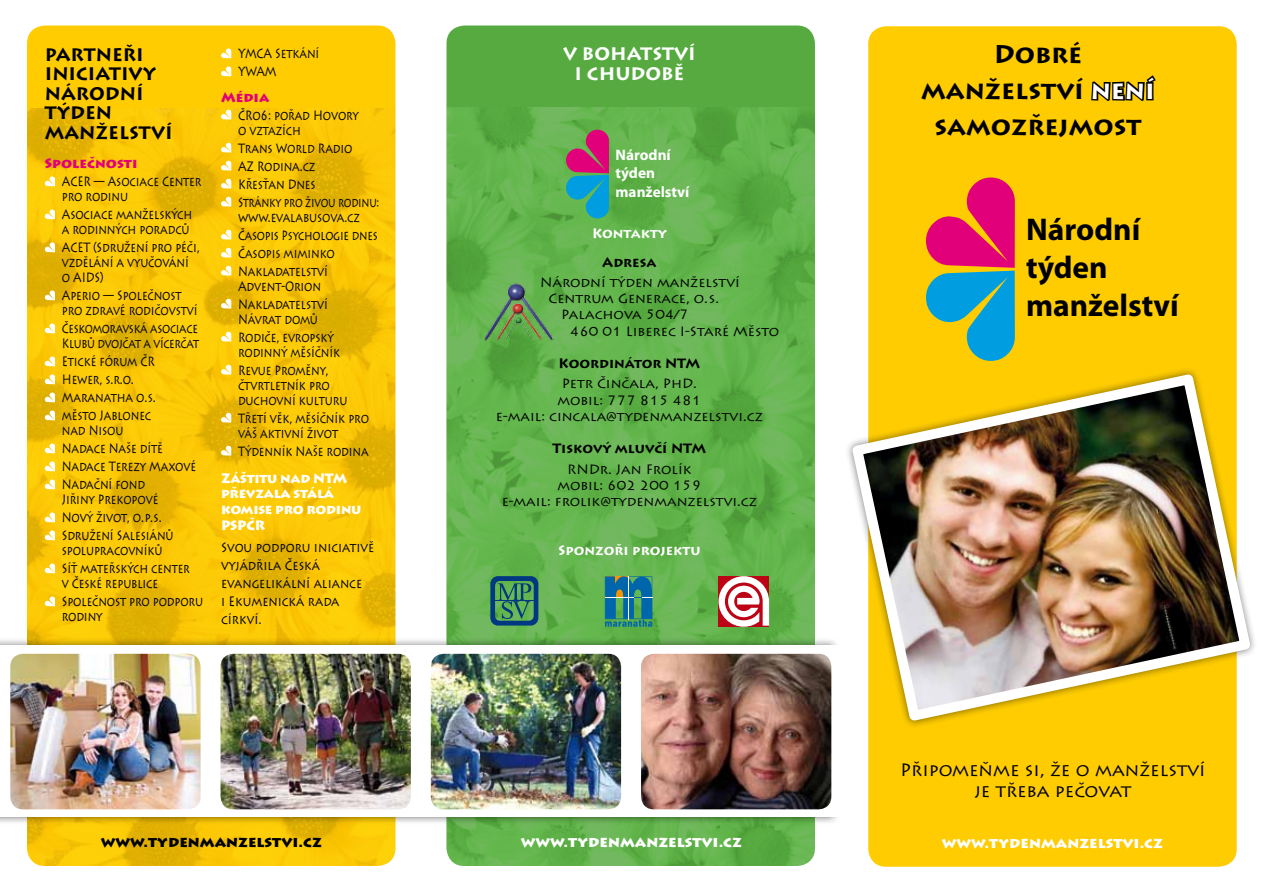
<style>
.page{position:relative;width:1263px;height:893px;background:#fff}
.page>*{position:absolute;margin:0;border:0;box-sizing:border-box;transform-origin:0 0}
.t1{font:700 31.5px/37.8px "Myriad Pro";color:#000}
.t2{font:700 25.5px/36px "Lithos Pro";color:#000;text-align:center}
.t3{font:18px/21.6px "Lithos Pro";color:#000;text-align:center}
.t4{font:700 18px/19.5px "Lithos Pro";letter-spacing:.075em;color:#000}
.t5{font:700 18px/19.8px "Lithos Pro";color:#fff;text-align:center}
.t6{font:700 15.3px/18.3px "Myriad Pro";color:#fff}
.t7{font:900 15px "Lithos Pro";color:#fff}
.t8{font:900 15px "Lithos Pro";color:#000}
.t9{font:13.5px/18px "Lithos Pro";letter-spacing:-.01em;color:#000;scale:.8 1}
.t10{font:13.5px/16.2px "Lithos Pro";letter-spacing:-.01em;color:#000;text-align:center}
.t11{font:13.5px/18px "Lithos Pro";letter-spacing:-.01em;color:#000;scale:.86 1}
.t12{font:900 13.5px/15.8px "Lithos Pro";letter-spacing:-.02em;color:#fff}
.t13{font:13.5px/15px "Lithos Pro";letter-spacing:-.03em;color:#000;scale:.78 1}
.t14{font:700 13.5px "Lithos Pro";color:#000}
.t15{font:700 13.5px "Lithos Pro";color:#fff}
.t16{font:900 13.5px "Lithos Pro";color:#e2007a}
.s1{color:#fff}
</style>
<div class="page">
<div style="left:868px;top:26px;width:369px;height:841px;background:#fecc00;border-radius:18px"></div>
<img style="left:847px;top:368px;width:408px;height:359px">
<svg style="left:926px;top:178px;width:89px;height:183px"></svg>
<div style="left:446px;top:26px;width:369px;height:840px;background:#57aa40;border-radius:18px"></div>
<img style="left:446px;top:107px;width:369px;height:759px">
<div style="left:27px;top:26px;width:368px;height:840px;background:#fecc00;border-radius:18px"></div>
<img style="left:27px;top:108px;width:368px;height:758px">
<svg style="left:45px;top:177px;width:10px;height:9px"></svg>
<svg style="left:45px;top:210px;width:10px;height:9px"></svg>
<svg style="left:45px;top:243px;width:10px;height:9px"></svg>
<svg style="left:45px;top:291px;width:10px;height:9px"></svg>
<svg style="left:45px;top:324px;width:10px;height:9px"></svg>
<svg style="left:45px;top:357px;width:10px;height:9px"></svg>
<svg style="left:45px;top:375px;width:10px;height:9px"></svg>
<svg style="left:45px;top:393px;width:10px;height:9px"></svg>
<svg style="left:45px;top:411px;width:10px;height:9px"></svg>
<svg style="left:45px;top:444px;width:10px;height:9px"></svg>
<svg style="left:45px;top:462px;width:10px;height:9px"></svg>
<svg style="left:45px;top:480px;width:10px;height:9px"></svg>
<svg style="left:45px;top:513px;width:10px;height:9px"></svg>
<svg style="left:45px;top:531px;width:10px;height:9px"></svg>
<svg style="left:45px;top:564px;width:10px;height:9px"></svg>
<svg style="left:45px;top:597px;width:10px;height:9px"></svg>
<svg style="left:221px;top:49px;width:10px;height:9px"></svg>
<svg style="left:221px;top:67px;width:10px;height:9px"></svg>
<svg style="left:221px;top:110px;width:10px;height:10px"></svg>
<svg style="left:221px;top:143px;width:10px;height:10px"></svg>
<svg style="left:221px;top:161px;width:10px;height:10px"></svg>
<svg style="left:221px;top:179px;width:10px;height:10px"></svg>
<svg style="left:221px;top:197px;width:10px;height:10px"></svg>
<svg style="left:221px;top:230px;width:10px;height:10px"></svg>
<svg style="left:221px;top:248px;width:10px;height:10px"></svg>
<svg style="left:221px;top:266px;width:10px;height:10px"></svg>
<svg style="left:221px;top:299px;width:10px;height:10px"></svg>
<svg style="left:221px;top:332px;width:10px;height:10px"></svg>
<svg style="left:221px;top:365px;width:10px;height:10px"></svg>
<svg style="left:221px;top:413px;width:10px;height:10px"></svg>
<svg style="left:221px;top:446px;width:10px;height:10px"></svg>
<div style="left:0;top:637px;width:841px;height:189px;background:#000;opacity:.54"></div>
<div style="left:0;top:645px;width:841px;height:172px;background:#fff"></div>
<img style="left:10px;top:654px;width:191px;height:155px">
<img style="left:221px;top:654px;width:190px;height:155px">
<img style="left:431px;top:654px;width:190px;height:155px">
<img style="left:641px;top:654px;width:190px;height:155px">
<svg style="left:1091px;top:75px;width:65px;height:26px"></svg>
<svg style="left:566px;top:130px;width:43px;height:88px"></svg>
<svg style="left:490px;top:576px;width:48px;height:50px"></svg>
<svg style="left:605px;top:576px;width:47px;height:51px"></svg>
<img style="left:483px;top:281px;width:77px;height:61px">
<svg style="left:718px;top:576px;width:51px;height:51px;background:#e2949c"></svg>
<h3 class="t4" style="left:45px;top:45px;width:129px">partn eři<br>in iciativy<br>Národn í týden manželství</h3>
<p class="t16" style="left:45px;top:155px;width:94px">Společnosti</p>
<p class="t9" style="left:62px;top:174px;width:176px;line-height:15px">ACER — Asociace Center pro rodinu</p>
<p class="t9" style="left:62px;top:207px;width:165px;line-height:15px">Asociace manželských a rodinných poradců</p>
<p class="t9" style="left:62px;top:240px;width:174px;line-height:15px">ACET (Sdružení pro péči, vzdělání a vyučování o AIDS)</p>
<p class="t9" style="left:62px;top:288px;width:171px;line-height:15px">Aperio — Společnost pro zdravé rodičovství</p>
<p class="t13" style="left:62px;top:321px;width:177px">Českomoravská asociace<br>Klubů dvojčat a vícerčat</p>
<p class="t9" style="left:62px;top:353px;width:119px">Etické fórum ČR<br>Hewer, s.r.o.<br>Maranatha o.s. město Jablonec</p>
<p class="t9" style="left:62px;top:422px;width:169px">nad Nisou<br>Nadace Naše dítě<br>Nadace Terezy Maxové<br>Nadační fond</p>
<p class="t9" style="left:62px;top:491px;width:141px">Jiřiny Prekopové<br>Nový život, o.p.s.<br>Sdružení Salesiánů</p>
<p class="t9" style="left:62px;top:542px;width:162px">spolupracovníků<br>Síť mateřských center</p>
<p class="t9" style="left:62px;top:575px;width:178px">v České republice<br>Společnost pro podporu</p>
<p class="t9" style="left:62px;top:608px;width:52px">rodiny</p>
<p class="t9" style="left:238px;top:45px;width:103px">YMCA Setkání<br>YWAM</p>
<p class="t16" style="left:221px;top:89px;width:50px">Média</p>
<p class="t9" style="left:238px;top:108px;width:152px;line-height:15px">ČRo6: pořad Hovory o vztazích</p>
<p class="t9" style="left:238px;top:139px;width:178px">Trans World Radio<br>AZ Rodina.cz<br>Křesťan Dnes<br>Stránky pro živou rodinu:</p>
<p class="t9" style="left:238px;top:208px;width:176px">www.evalabusova.cz<br>Časopis Psychologie dnes<br>Časopis miminko<br>Nakladatelství</p>
<p class="t9" style="left:238px;top:277px;width:114px">Advent-Orion<br>Nakladatelství</p>
<p class="t9" style="left:238px;top:310px;width:121px">Návrat domů<br>Rodiče, evropský</p>
<p class="t9" style="left:238px;top:343px;width:129px">rodinný měsíčník<br>Revue Proměny,</p>
<p class="t9" style="left:238px;top:378px;width:138px;line-height:15px">čtvrtletník pro duchovní kulturu</p>
<p class="t9" style="left:238px;top:411px;width:165px;line-height:15px">Třetí věk, měsíčník pro váš aktivní život</p>
<p class="t9" style="left:238px;top:442px;width:165px">Týdenník Naše rodina</p>
<p class="t12" style="left:221px;top:470px;width:142px">Záštitu nad NTM převzala stálá komise pro rodinu<br>PSPČR</p>
<p class="t11" style="left:221px;top:538px;width:180px">Svou podporu iniciativě vyjádřila Česká evangelikální aliance<br>i Ekumenická rada církví.</p>
<h3 class="t5" style="left:563px;top:44px;width:134px">V bohatství i chudobě</h3>
<p class="t6" style="left:615px;top:145px;width:75px">Národní týden manželství</p>
<p class="t15" style="left:592px;top:226px;width:76px">Kontakty</p>
<p class="t14" style="left:602px;top:254px;width:56px">Adresa</p>
<p class="t10" style="left:540px;top:274px;width:201px">Národní týden manželství</p>
<p class="t10" style="left:549px;top:291px;width:172px">Centrum Generace, o.s.</p>
<p class="t10" style="left:561px;top:307px;width:129px">Palachova 504/7</p>
<p class="t10" style="left:570px;top:323px;width:211px">460 01 Liberec I-Staré Město</p>
<p class="t14" style="left:558px;top:355px;width:143px">Koordinátor NTM</p>
<p class="t10" style="left:496px;top:376px;width:268px">Petr Činčala, PhD.<br>mobil: 777 815 481<br>e-mail: cincala@tydenmanzelstvi.cz</p>
<p class="t14" style="left:552px;top:440px;width:155px">Tiskový mluvčí NTM</p>
<p class="t10" style="left:502px;top:461px;width:257px">RNDr. Jan Frolík<br>mobil: 602 200 159<br>e-mail: frolik@tydenmanzelstvi.cz</p>
<p class="t15" style="left:558px;top:542px;width:144px">Sponzoři projektu</p>
<h2 class="t2" style="left:921px;top:36px;width:235px">Dobré manželství <span class="s1">není </span>samozřejmost</h2>
<h1 class="t1" style="left:1026px;top:210px;width:154px">Národní týden manželství</h1>
<h3 class="t3" style="left:900px;top:759px;width:307px">Připomeňme si, že o manželství je třeba pečovat</h3>
<p class="t8" style="left:101px;top:832px;width:223px">www.tydenmanzelstvi.cz</p>
<p class="t7" style="left:521px;top:832px;width:223px">www.tydenmanzelstvi.cz</p>
<p class="t7" style="left:942px;top:833px;width:223px">www.tydenmanzelstvi.cz</p>
</div>
